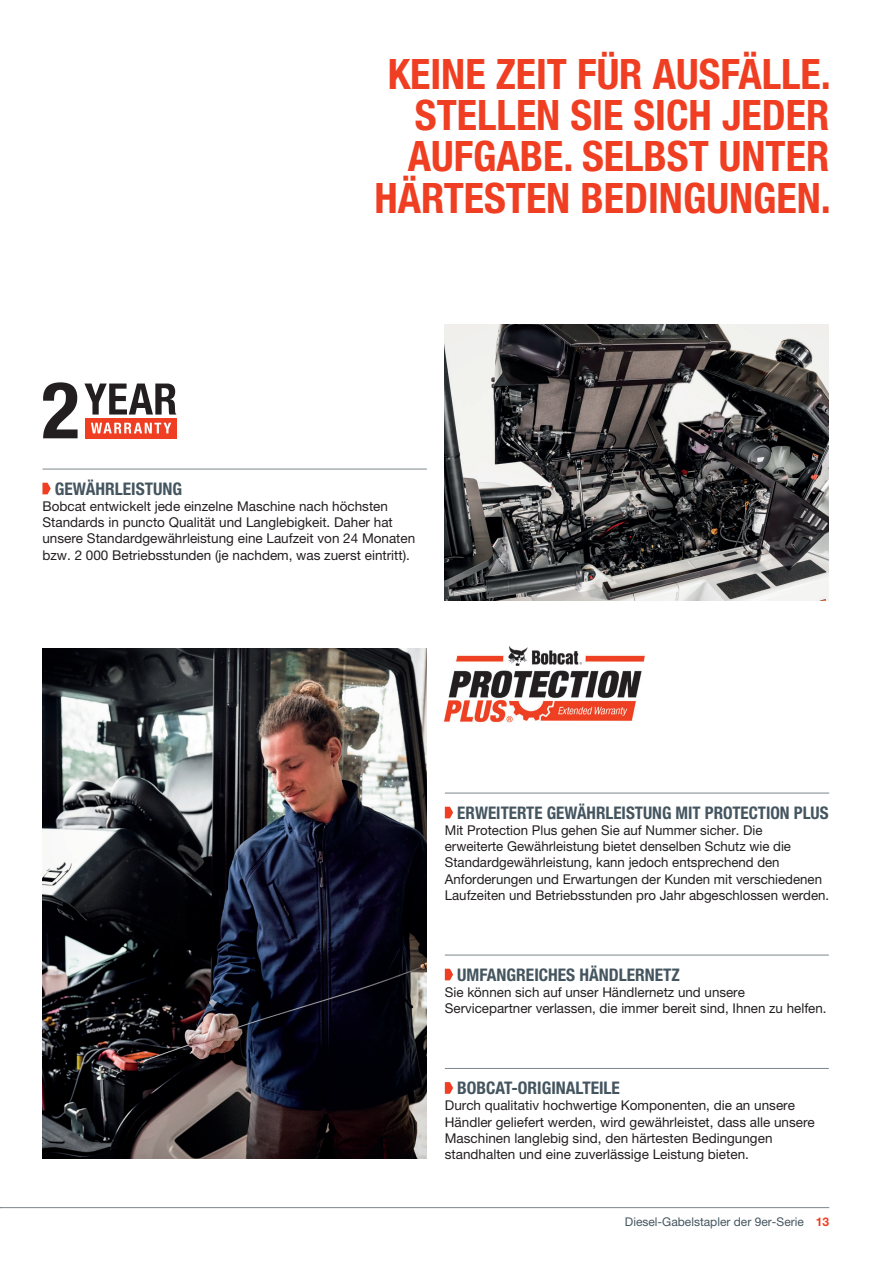
<style>
.page{position:relative;width:893px;height:1263px;background:#fff}
.page>*{position:absolute;margin:0;border:0;box-sizing:border-box;transform-origin:0 0}
.t1{font:700 condensed 42px/41.4px "Helvetica Neue LT Pro";color:#ef3e22;text-align:right}
.t2{font:700 condensed 17.4px "Helvetica Neue LT Pro";color:#45555f}
.t3{font:13.5px/16.2px "Helvetica Neue LT Pro";color:#231f20}
.t4{font:12px "Helvetica Neue LT Pro";color:#45555f}
.s1{font-weight:700;color:#ef3e22}
</style>
<div class="page">
<hr style="left:0;top:1207px;width:829px;height:1px;background:#7d878b">
<div style="left:85px;top:418px;width:91px;height:20px;background:#ef3e22"></div>
<svg style="left:84px;top:384px;width:92px;height:31px"></svg>
<svg style="left:91px;top:423px;width:80px;height:10px"></svg>
<svg style="left:43px;top:382px;width:35px;height:56px"></svg>
<img style="left:42px;top:648px;width:385px;height:511px">
<img style="left:445px;top:325px;width:383px;height:275px">
<img style="left:443px;top:646px;width:202px;height:77px">
<hr style="left:445px;top:1068px;width:384px;height:1px;background:#7d878b">
<svg style="left:445px;top:1082px;width:8px;height:12px"></svg>
<hr style="left:445px;top:955px;width:384px;height:1px;background:#7d878b">
<svg style="left:445px;top:969px;width:8px;height:11px"></svg>
<hr style="left:445px;top:793px;width:384px;height:1px;background:#7d878b">
<svg style="left:445px;top:807px;width:8px;height:11px"></svg>
<hr style="left:42px;top:469px;width:385px;height:1px;background:#7d878b">
<svg style="left:42px;top:483px;width:9px;height:11px"></svg>
<h1 class="t1" style="left:374px;top:53px;width:458px">KEINE ZEIT FÜR AUSFÄLLE.<br>STELLEN SIE SICH JEDER<br>AUFGABE. SELBST UNTER<br>HÄRTESTEN BEDINGUNGEN.</h1>
<p class="t2" style="left:55px;top:479px;width:129px">GEWÄHRLEISTUNG</p>
<p class="t3" style="left:42px;top:499px;width:374px">Bobcat entwickelt jede einzelne Maschine nach höchsten Standards in puncto Qualität und Langlebigkeit. Daher hat unsere Standardgewährleistung eine Laufzeit von 24 Monaten bzw. 2 000 Betriebsstunden (je nachdem, was zuerst eintritt).</p>
<p class="t2" style="left:457px;top:803px;width:373px">ERWEITERTE GEWÄHRLEISTUNG MIT PROTECTION PLUS</p>
<p class="t3" style="left:445px;top:823px;width:386px">Mit Protection Plus gehen Sie auf Nummer sicher. Die<br>erweiterte Gewährleistung bietet denselben Schutz wie die Standardgewährleistung, kann jedoch entsprechend den Anforderungen und Erwartungen der Kunden mit verschiedenen Laufzeiten und Betriebsstunden pro Jahr abgeschlossen werden.</p>
<p class="t2" style="left:457px;top:965px;width:224px">UMFANGREICHES HÄNDLERNETZ</p>
<p class="t3" style="left:445px;top:985px;width:383px">Sie können sich auf unser Händlernetz und unsere<br>Servicepartner verlassen, die immer bereit sind, Ihnen zu helfen.</p>
<p class="t2" style="left:457px;top:1078px;width:164px">BOBCAT-ORIGINALTEILE</p>
<p class="t3" style="left:445px;top:1099px;width:371px">Durch qualitativ hochwertige Komponenten, die an unsere Händler geliefert werden, wird gewährleistet, dass alle unsere Maschinen langlebig sind, den härtesten Bedingungen standhalten und eine zuverlässige Leistung bieten.</p>
<p class="t4" style="left:625px;top:1217px;width:206px">Diesel-Gabelstapler der 9er-Serie <span class="s1">13</span></p>
</div>
